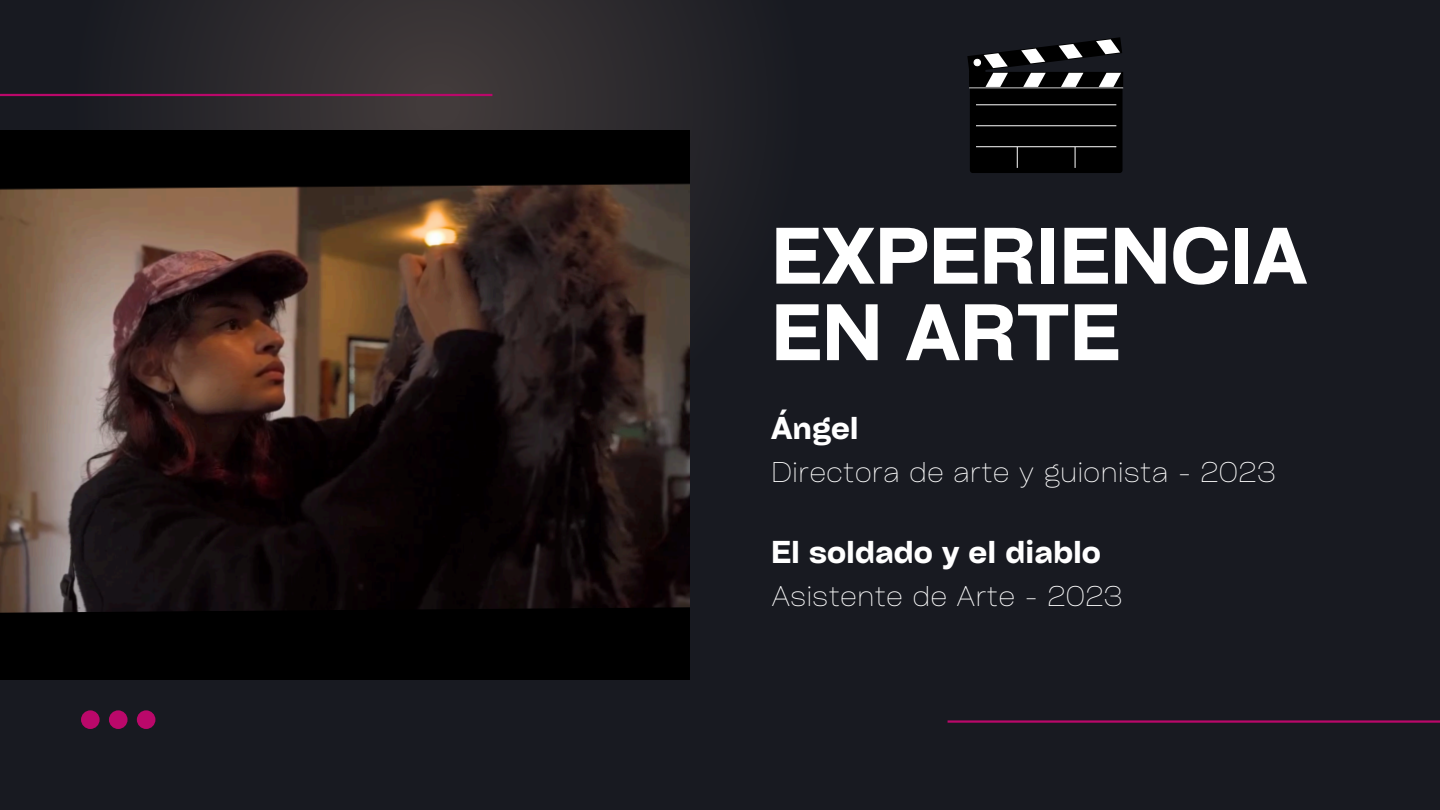
<style>
.page{position:relative;width:1440px;height:810px;background:#181a21}
.page>*{position:absolute;margin:0;border:0;box-sizing:border-box;transform-origin:0 0}
.t1{font:76.5px/76.5px "Cy Grotesk Key Demi";color:#fff}
.t2{font:30.3px "Cy Grotesk Key Demi";color:#fff}
.t3{font:100 27.4px "Cy Grotesk Key";color:#fff}
</style>
<div class="page">
<svg style="left:33px;top:0;width:684px;height:225px"></svg>
<img style="left:0;top:131px;width:690px;height:549px">
<svg style="left:81px;top:710px;width:74px;height:19px"></svg>
<hr style="left:948px;top:720px;width:492px;height:3px;background:#ba086a">
<hr style="left:0;top:94px;width:492px;height:2px;background:#ba086a">
<hr style="left:969px;top:88px;width:154px;height:1px;background:#ccc">
<svg style="left:967px;top:37px;width:155px;height:136px"></svg>
<hr style="left:976px;top:125px;width:140px;height:1px;background:#fff">
<hr style="left:976px;top:104px;width:140px;height:1px;background:#fff">
<p class="t1" style="left:771px;top:215px;width:537px">EXPERIENCIA<br>EN ARTE</p>
<h2 class="t2" style="left:771px;top:409px;width:89px">Ángel</h2>
<p class="t3" style="left:771px;top:454px;width:506px">Directora de arte y guionista - 2023</p>
<p class="t2" style="left:771px;top:532px;width:331px">El soldado y el diablo</p>
<h1 class="t3" style="left:771px;top:578px;width:352px">Asistente de Arte - 2023</h1>
</div>
